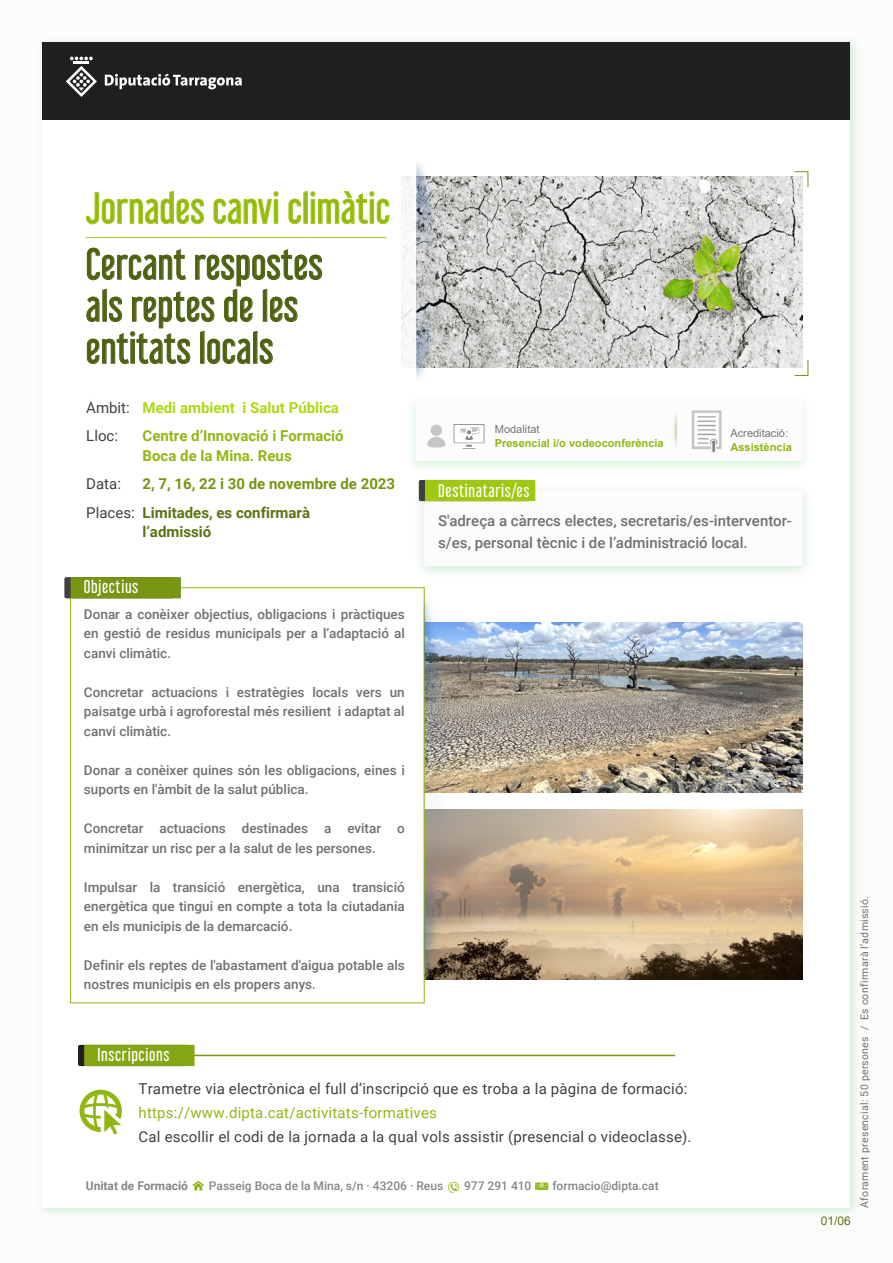
<style>
.page{position:relative;width:893px;height:1263px;background:#fff}
.page>*{position:absolute;margin:0;border:0;box-sizing:border-box;transform-origin:0 0}
.t1{font:39px/42px "Libel Suit Rg";letter-spacing:.01em;color:#4f6212}
.t2{font:39px "Libel Suit Rg";letter-spacing:.01em;color:#91b713}
.t3{font:16.5px "Libel Suit Rg";letter-spacing:.04em;color:#fff}
.t4{font:15px "Roboto";letter-spacing:.015em;color:#403f41}
.t5{font:500 15px/22.5px "Roboto";color:#6f7072}
.t6{font:700 15px/28.5px "Roboto";color:#779512}
.t7{font:700 15px/19.5px "Roboto";color:#91b713}
.t8{font:15px "Roboto";letter-spacing:.015em;color:#91b713}
.t9{font:700 15px/28.5px "Roboto";color:#acd913}
.t10{font:700 15px "Roboto";color:#5c7312}
.t11{font:500 13.5px/19.5px "Roboto";color:#6f7072;text-align:justify}
.t12{font:500 12px "Roboto";color:#868788}
.t13{font:700 12px "Roboto";color:#868788}
.t14{font:12px "Arial";color:#5c7312}
.t15{font:700 11.1px "Arial";color:#91b713}
.t16{font:11.1px "Arial";color:#777679}
.t17{font:10.5px "Roboto";letter-spacing:.025em;color:#6f7072}
.s1{font-weight:400;color:#403f41}
.s2{color:#5c7312}
</style>
<div class="page">
<img style="left:40px;top:39px;width:818px;height:1175px">
<div style="left:43px;top:43px;width:807px;height:1165px;background:#fff"></div>
<div style="left:43px;top:43px;width:807px;height:77px;background:#1f1e21"></div>
<hr style="left:74px;top:61px;width:15px;height:3px;background:#fff">
<svg style="left:70px;top:57px;width:23px;height:3px"></svg>
<svg style="left:66px;top:66px;width:31px;height:31px"></svg>
<svg style="left:105px;top:74px;width:137px;height:15px"></svg>
<svg style="left:794px;top:171px;width:14px;height:17px"></svg>
<svg style="left:794px;top:360px;width:14px;height:16px"></svg>
<svg style="left:192px;top:1181px;width:12px;height:9px"></svg>
<svg style="left:448px;top:1182px;width:11px;height:11px"></svg>
<svg style="left:535px;top:1182px;width:13px;height:8px"></svg>
<img style="left:459px;top:622px;width:343px;height:170px">
<img style="left:459px;top:809px;width:343px;height:170px">
<div style="left:70px;top:587px;width:354px;height:416px;background:#fff;border:1px solid #91b713"></div>
<svg style="left:64px;top:577px;width:110px;height:21px"></svg>
<div style="left:71px;top:577px;width:110px;height:21px;background:#779512"></div>
<img style="left:401px;top:587px;width:58px;height:416px">
<div style="left:419px;top:480px;width:109px;height:21px;background:#403f41;border-radius:2px"></div>
<div style="left:425px;top:480px;width:110px;height:21px;background:#9fc813"></div>
<img style="left:452px;top:176px;width:350px;height:192px">
<img style="left:401px;top:163px;width:51px;height:216px">
<svg style="left:86px;top:248px;width:236px;height:116px"></svg>
<svg style="left:86px;top:191px;width:118px;height:33px"></svg>
<svg style="left:214px;top:192px;width:64px;height:32px"></svg>
<svg style="left:289px;top:191px;width:100px;height:33px"></svg>
<hr style="left:86px;top:237px;width:300px;height:1px;background:#9fc813">
<svg style="left:672px;top:407px;width:12px;height:46px"></svg>
<div style="left:678px;top:407px;width:18px;height:46px;background:#fcfcfc"></div>
<svg style="left:692px;top:410px;width:30px;height:43px"></svg>
<svg style="left:427px;top:424px;width:19px;height:24px"></svg>
<div style="left:453px;top:423px;width:32px;height:21px;border:1px solid #fff"></div>
<div style="left:454px;top:425px;width:30px;height:18px;background:#fff"></div>
<svg style="left:460px;top:427px;width:20px;height:22px"></svg>
<svg style="left:80px;top:1090px;width:42px;height:44px"></svg>
<hr style="left:183px;top:1055px;width:492px;height:1px;background:#779512">
<div style="left:78px;top:1045px;width:110px;height:21px;background:#1f1e21;border-radius:2px"></div>
<div style="left:84px;top:1045px;width:111px;height:21px;background:#84a613"></div>
<h1 class="t2" style="left:86px;top:176px;width:306px">Jornades canvi climàtic</h1>
<h1 class="t1" style="left:86px;top:239px;width:238px">Cercant respostes als reptes de les entitats locals</h1>
<p class="t9" style="left:86px;top:393px;width:254px"><span class="s1">Àmbit:</span> Medi ambient i Salut Pública<br><span class="s1">Lloc:</span></p>
<p class="t7" style="left:143px;top:426px;width:203px">Centre d’Innovació i Formació<br>Boca de la Mina. Reus</p>
<p class="t16" style="left:495px;top:422px;width:46px">Modalitat</p>
<p class="t15" style="left:495px;top:435px;width:171px">Presencial i/o vodeoconferència</p>
<p class="t16" style="left:730px;top:426px;width:59px">Acreditació:</p>
<p class="t15" style="left:730px;top:439px;width:63px">Assistència</p>
<p class="t6" style="left:86px;top:469px;width:310px;text-indent:56px">2, 7, 16, 22 i 30 de novembre de 2023<br><span class="s1">Places:</span> <span class="s2">Limitades, es confirmarà</span></p>
<p class="t10" style="left:143px;top:522px;width:70px">l’admissió</p>
<p class="t5" style="left:438px;top:509px;width:355px">S'adreça a càrrecs electes, secretaris/es-interventor&shy;s/es, personal tècnic i de l’administració local.</p>
<p class="t4" style="left:86px;top:474px;width:36px">Data:</p>
<p class="t3" style="left:438px;top:477px;width:93px">Destinataris/es</p>
<p class="t3" style="left:84px;top:573px;width:56px">Objectius</p>
<p class="t11" style="left:84px;top:603px;width:322px">Donar a conèixer objectius, obligacions i pràctiques en gestió de residus municipals per a l’adaptació al canvi climàtic.</p>
<p class="t11" style="left:84px;top:681px;width:322px">Concretar actuacions i estratègies locals vers un paisatge urbà i agroforestal més resilient i adaptat al canvi climàtic.</p>
<p class="t11" style="left:84px;top:759px;width:322px">Donar a conèixer quines són les obligacions, eines i suports en l'àmbit de la salut pública.</p>
<p class="t11" style="left:84px;top:818px;width:322px">Concretar actuacions destinades a evitar o minimitzar un risc per a la salut de les persones.</p>
<p class="t11" style="left:84px;top:876px;width:322px">Impulsar la transició energètica, una transició energètica que tingui en compte a tota la ciutadania en els municipis de la demarcació.</p>
<p class="t11" style="left:84px;top:954px;width:322px">Definir els reptes de l'abastament d'aigua potable als nostres municipis en els propers anys.</p>
<p class="t3" style="left:97px;top:1041px;width:73px">Inscripcions</p>
<p class="t4" style="left:139px;top:1078px;width:550px">Trametre via electrònica el full d’inscripció que es troba a la pàgina de formació:</p>
<p class="t8" style="left:139px;top:1102px;width:300px">https://www.dipta.cat/activitats-formatives</p>
<p class="t4" style="left:139px;top:1126px;width:554px">Cal escollir el codi de la jornada a la qual vols assistir (presencial o videoclasse).</p>
<p class="t13" style="left:86px;top:1177px;width:104px">Unitat de Formació</p>
<p class="t12" style="left:209px;top:1177px;width:236px">Passeig Boca de la Mina, s/n · 43206 · Reus</p>
<p class="t12" style="left:464px;top:1177px;width:69px">977 291 410</p>
<p class="t12" style="left:552px;top:1177px;width:108px">formacio@dipta.cat</p>
<p class="t14" style="left:821px;top:1213px;width:32px">01/06</p>
<p class="t17" style="left:857px;top:1208px;width:313px;rotate:-90deg">Aforament presencial: 50 persones / Es confirmarà l’admissió.</p>
</div>
